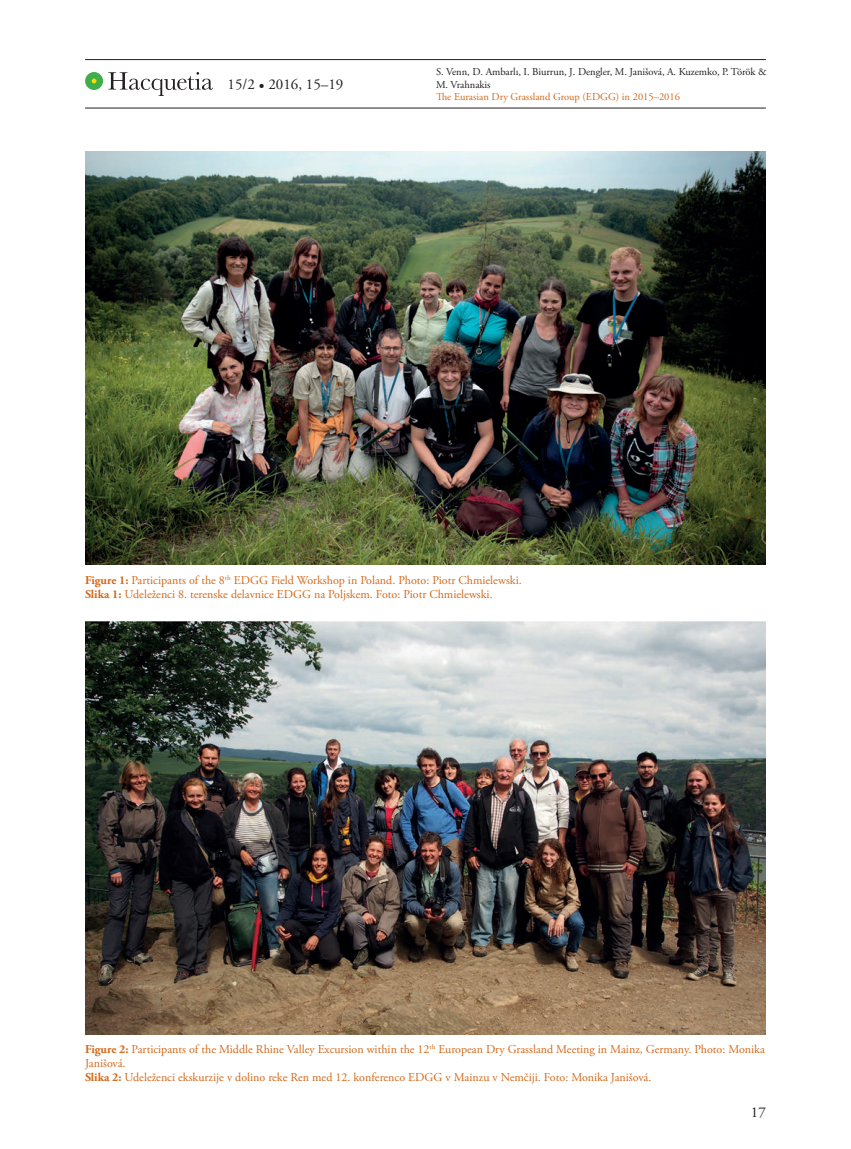
<style>
.page{position:relative;width:851px;height:1149px;background:#fff}
.page>*{position:absolute;margin:0;border:0;box-sizing:border-box;transform-origin:0 0}
.t1{font:15px "Adobe Garamond Pro";color:#231f20}
.t2{font:12px/14.4px "Adobe Garamond Pro";color:#d3691a}
.t3{font:10.5px/12.6px "Adobe Garamond Pro";letter-spacing:-.005em;color:#231f20}
.t4{font:10.5px "Adobe Garamond Pro";color:#d3691a}
.s1{font-weight:700}
</style>
<div class="page">
<hr style="left:85px;top:59px;width:680px;height:1px;background:#231f20">
<hr style="left:85px;top:108px;width:680px;height:1px;background:#231f20">
<svg style="left:108px;top:72px;width:105px;height:24px"></svg>
<div style="left:85px;top:72px;width:18px;height:18px;background:#40ae49;border-radius:50%"></div>
<svg style="left:92px;top:79px;width:4px;height:4px"></svg>
<img style="left:85px;top:621px;width:680px;height:412px">
<img style="left:85px;top:151px;width:680px;height:413px">
<p class="t1" style="left:227px;top:76px;width:117px">15/2 • 2016, 15–19</p>
<p class="t3" style="left:436px;top:66px;width:332px">S. Venn, D. Ambarlı, I. Biurrun, J. Dengler, M. Janišová, A. Kuzemko, P. Török &amp;<br>M. Vrahnakis</p>
<p class="t4" style="left:436px;top:91px;width:245px">The Eurasian Dry Grassland Group (EDGG) in 2015–2016</p>
<p class="t2" style="left:85px;top:573px;width:438px"><span class="s1">Figure 1:</span> Participants of the 8<sup>th</sup> EDGG Field Workshop in Poland. Photo: Piotr Chmielewski.<br><span class="s1">Slika 1:</span> Udeleženci 8. terenske delavnice EDGG na Poljskem. Foto: Piotr Chmielewski.</p>
<p class="t2" style="left:85px;top:1041px;width:681px"><span class="s1">Figure 2:</span> Participants of the Middle Rhine Valley Excursion within the 12<sup>th</sup> European Dry Grassland Meeting in Mainz, Germany. Photo: Monika<br>Janišová.<br><span class="s1">Slika 2:</span> Udeleženci ekskurzije v dolino reke Ren med 12. konferenco EDGG v Mainzu v Nemčiji. Foto: Monika Janišová.</p>
<p class="t1" style="left:750px;top:1103px;width:16px">17</p>
</div>
